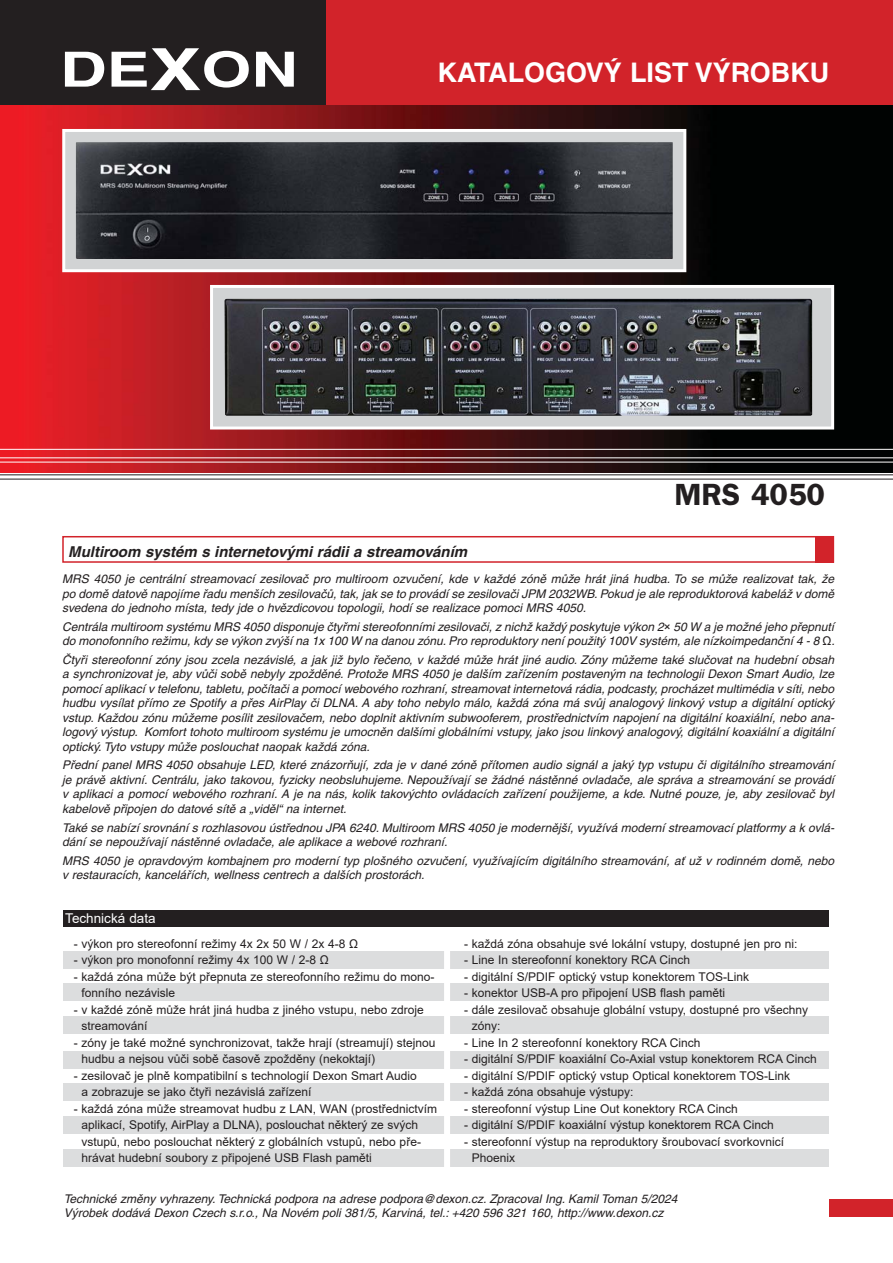
<style>
.page{position:relative;width:893px;height:1263px;background:#fff}
.page>*{position:absolute;margin:0;border:0;box-sizing:border-box;transform-origin:0 0}
.t1{font:700 30.75px "Frankfurt Gothic";color:#231f20}
.t2{font:700 27px "Helvetica CE";color:#fff}
.t3{font:italic 700 15px "Helvetica CE";color:#231f20}
.t4{font:13.5px "Arial";color:#fff}
.t5{font:italic 12px/14.4px "Helvetica CE";color:#231f20}
.t6{font:12px/16.5px "Arial";color:#231f20}
.s1{font-family:"Arial";font-style:normal}
</style>
<div class="page">
<div style="left:829px;top:1199px;width:64px;height:17px;background:#d2232a"></div>
<div style="left:0;top:0;width:893px;height:106px;background:#d2232a"></div>
<div style="left:0;top:0;width:326px;height:106px;background:#231f20"></div>
<svg style="left:65px;top:52px;width:39px;height:35px"></svg>
<svg style="left:112px;top:48px;width:137px;height:42px"></svg>
<svg style="left:256px;top:52px;width:38px;height:35px"></svg>
<img style="left:0;top:229px;width:893px;height:120px">
<img style="left:0;top:105px;width:893px;height:124px">
<img style="left:0;top:349px;width:893px;height:123px">
<hr style="left:0;top:449px;width:893px;height:1px;background:#fff">
<hr style="left:0;top:458px;width:893px;height:1px;background:#fff">
<hr style="left:0;top:462px;width:893px;height:1px;background:#fff">
<hr style="left:0;top:475px;width:893px;height:1px;background:#231f20">
<hr style="left:0;top:479px;width:893px;height:1px;background:#231f20">
<div style="left:64px;top:130px;width:621px;height:141px;background:#d1d3d4"></div>
<img style="left:76px;top:142px;width:597px;height:117px">
<div style="left:62px;top:129px;width:624px;height:143px;border:3px solid #fff"></div>
<div style="left:212px;top:286px;width:620px;height:142px;background:#d1d3d4"></div>
<img style="left:224px;top:299px;width:588px;height:117px">
<div style="left:210px;top:285px;width:624px;height:145px;border:3px solid #fff"></div>
<div style="left:62px;top:536px;width:772px;height:27px;border:2px solid #d2232a"></div>
<div style="left:816px;top:536px;width:18px;height:27px;background:#d2232a"></div>
<div style="left:64px;top:951px;width:765px;height:17px;background:#dcddde"></div>
<div style="left:64px;top:984px;width:765px;height:17px;background:#dcddde"></div>
<div style="left:64px;top:1017px;width:765px;height:17px;background:#dcddde"></div>
<div style="left:64px;top:1051px;width:765px;height:17px;background:#dcddde"></div>
<div style="left:63px;top:1083px;width:765px;height:17px;background:#dcddde"></div>
<div style="left:63px;top:1116px;width:765px;height:17px;background:#dcddde"></div>
<div style="left:63px;top:1149px;width:765px;height:17px;background:#dcddde"></div>
<div style="left:64px;top:910px;width:765px;height:17px;background:#231f20"></div>
<div style="left:444px;top:929px;width:6px;height:245px;background:#fff"></div>
<h2 class="t2" style="left:437px;top:63px;width:393px">KATALOGOVÝ LIST VÝROBKU</h2>
<p class="t3" style="left:68px;top:546px;width:400px">Multiroom systém s internetovými rádii a streamováním</p>
<h1 class="t1" style="left:674px;top:483px;width:152px">MRS 4050</h1>
<p class="t5" style="left:62px;top:573px;width:773px;text-align:justify">MRS 4050 je centrální streamovací zesilovač pro multiroom ozvučení, kde v každé zóně může hrát jiná hudba. To se může realizovat tak, že po domě datově napojíme řadu menších zesilovačů, tak, jak se to provádí se zesilovači JPM 2032WB. Pokud je ale reproduktorová kabeláž v domě svedena do jednoho místa, tedy jde o hvězdicovou topologii, hodí se realizace pomoci MRS 4050.</p>
<p class="t5" style="left:62px;top:621px;width:774px">Centrála multiroom systému MRS 4050 disponuje čtyřmi stereofonními zesilovači, z nichž každý poskytuje výkon 2<span class="s1">×</span> 50 W a je možné jeho přepnutí do monofonního režimu, kdy se výkon zvýší na 1x 100 W na danou zónu. Pro reproduktory není použitý 100V systém, ale nízkoimpedanční 4 - 8 <span class="s1">Ω</span>.</p>
<p class="t5" style="left:62px;top:654px;width:774px;text-align:justify">Čtyři stereofonní zóny jsou zcela nezávislé, a jak již bylo řečeno, v každé může hrát jiné audio. Zóny můžeme také slučovat na hudební obsah a synchronizovat je, aby vůči sobě nebyly zpožděné. Protože MRS 4050 je dalším zařízením postaveným na technologii Dexon Smart Audio, lze pomocí aplikací v telefonu, tabletu, počítači a pomocí webového rozhraní, streamovat internetová rádia, podcasty, procházet multimédia v síti, nebo hudbu vysílat přímo ze Spotify a přes AirPlay či DLNA. A aby toho nebylo málo, každá zóna má svůj analogový linkový vstup a digitální optický vstup. Každou zónu můžeme posílit zesilovačem, nebo doplnit aktivním subwooferem, prostřednictvím napojení na digitální koaxiální, nebo ana&shy;logový výstup. Komfort tohoto multiroom systému je umocněn dalšími globálními vstupy, jako jsou linkový analogový, digitální koaxiální a digitální optický. Tyto vstupy může poslouchat naopak každá zóna.</p>
<p class="t5" style="left:62px;top:759px;width:773px;text-align:justify">Přední panel MRS 4050 obsahuje LED, které znázorňují, zda je v dané zóně přítomen audio signál a jaký typ vstupu či digitálního streamování je právě aktivní. Centrálu, jako takovou, fyzicky neobsluhujeme. Nepoužívají se žádné nástěnné ovladače, ale správa a streamování se provádí v aplikaci a pomocí webového rozhraní. A je na nás, kolik takovýchto ovládacích zařízení použijeme, a kde. Nutné pouze, je, aby zesilovač byl kabelově připojen do datové sítě a „viděl“ na internet.</p>
<p class="t5" style="left:62px;top:822px;width:774px">Také se nabízí srovnání s rozhlasovou ústřednou JPA 6240. Multiroom MRS 4050 je modernější, využívá moderní streamovací platformy a k ovlá&shy;dání se nepoužívají nástěnné ovladače, ale aplikace a webové rozhraní.</p>
<p class="t5" style="left:62px;top:855px;width:773px">MRS 4050 je opravdovým kombajnem pro moderní typ plošného ozvučení, využívajícím digitálního streamování, ať už v rodinném domě, nebo v restauracích, kancelářích, wellness centrech a dalších prostorách.</p>
<p class="t4" style="left:65px;top:911px;width:92px">Technická data</p>
<p class="t6" style="left:74px;top:936px;width:286px">- výkon pro stereofonní režimy 4x 2x 50 W / 2x 4-8 Ω</p>
<p class="t6" style="left:74px;top:952px;width:257px">- výkon pro monofonní režimy 4x 100 W / 2-8 Ω</p>
<p class="t6" style="left:81px;top:969px;width:355px;text-indent:-8px">- každá zóna může být přepnuta ze stereofonního režimu do mono&shy;fonního nezávisle</p>
<p class="t6" style="left:81px;top:1002px;width:344px;text-indent:-8px">- v každé zóně může hrát jiná hudba z jiného vstupu, nebo zdroje streamování</p>
<p class="t6" style="left:81px;top:1035px;width:356px;text-indent:-8px">- zóny je také možné synchronizovat, takže hrají (streamují) stejnou hudbu a nejsou vůči sobě časově zpožděny (nekoktají)</p>
<p class="t6" style="left:81px;top:1068px;width:337px;text-indent:-8px">- zesilovač je plně kompatibilní s technologií Dexon Smart Audio a zobrazuje se jako čtyři nezávislá zařízení</p>
<p class="t6" style="left:81px;top:1101px;width:357px;text-indent:-8px">- každá zóna může streamovat hudbu z LAN, WAN (prostřednictvím aplikací, Spotify, AirPlay a DLNA), poslouchat některý ze svých vstupů, nebo poslouchat některý z globálních vstupů, nebo pře&shy;hrávat hudební soubory z připojené USB Flash paměti</p>
<p class="t6" style="left:464px;top:936px;width:335px">- každá zóna obsahuje své lokální vstupy, dostupné jen pro ni:</p>
<p class="t6" style="left:464px;top:952px;width:228px">- Line In stereofonní konektory RCA Cinch</p>
<p class="t6" style="left:464px;top:969px;width:286px">- digitální S/PDIF optický vstup konektorem TOS-Link</p>
<p class="t6" style="left:464px;top:985px;width:263px">- konektor USB-A pro připojení USB flash paměti</p>
<p class="t6" style="left:472px;top:1002px;width:338px;text-indent:-8px">- dále zesilovač obsahuje globální vstupy, dostupné pro všechny zóny:</p>
<p class="t6" style="left:464px;top:1035px;width:238px">- Line In 2 stereofonní konektory RCA Cinch</p>
<p class="t6" style="left:464px;top:1051px;width:354px">- digitální S/PDIF koaxiální Co-Axial vstup konektorem RCA Cinch</p>
<p class="t6" style="left:464px;top:1068px;width:328px">- digitální S/PDIF optický vstup Optical konektorem TOS-Link</p>
<p class="t6" style="left:464px;top:1084px;width:171px">- každá zóna obsahuje výstupy:</p>
<p class="t6" style="left:464px;top:1101px;width:275px">- stereofonní výstup Line Out konektory RCA Cinch</p>
<p class="t6" style="left:464px;top:1117px;width:311px">- digitální S/PDIF koaxiální výstup konektorem RCA Cinch</p>
<p class="t6" style="left:472px;top:1134px;width:314px;text-indent:-8px">- stereofonní výstup na reproduktory šroubovací svorkovnicí<br>Phoenix</p>
<p class="t5" style="left:64px;top:1193px;width:615px">Technické změny vyhrazeny. Technická podpora na adrese podpora@dexon.cz. Zpracoval Ing. Kamil Toman 5/2024<br>Výrobek dodává Dexon Czech s.r.o., Na Novém poli 381/5, Karviná, tel.: +420 596 321 160, http://www.dexon.cz</p>
</div>
